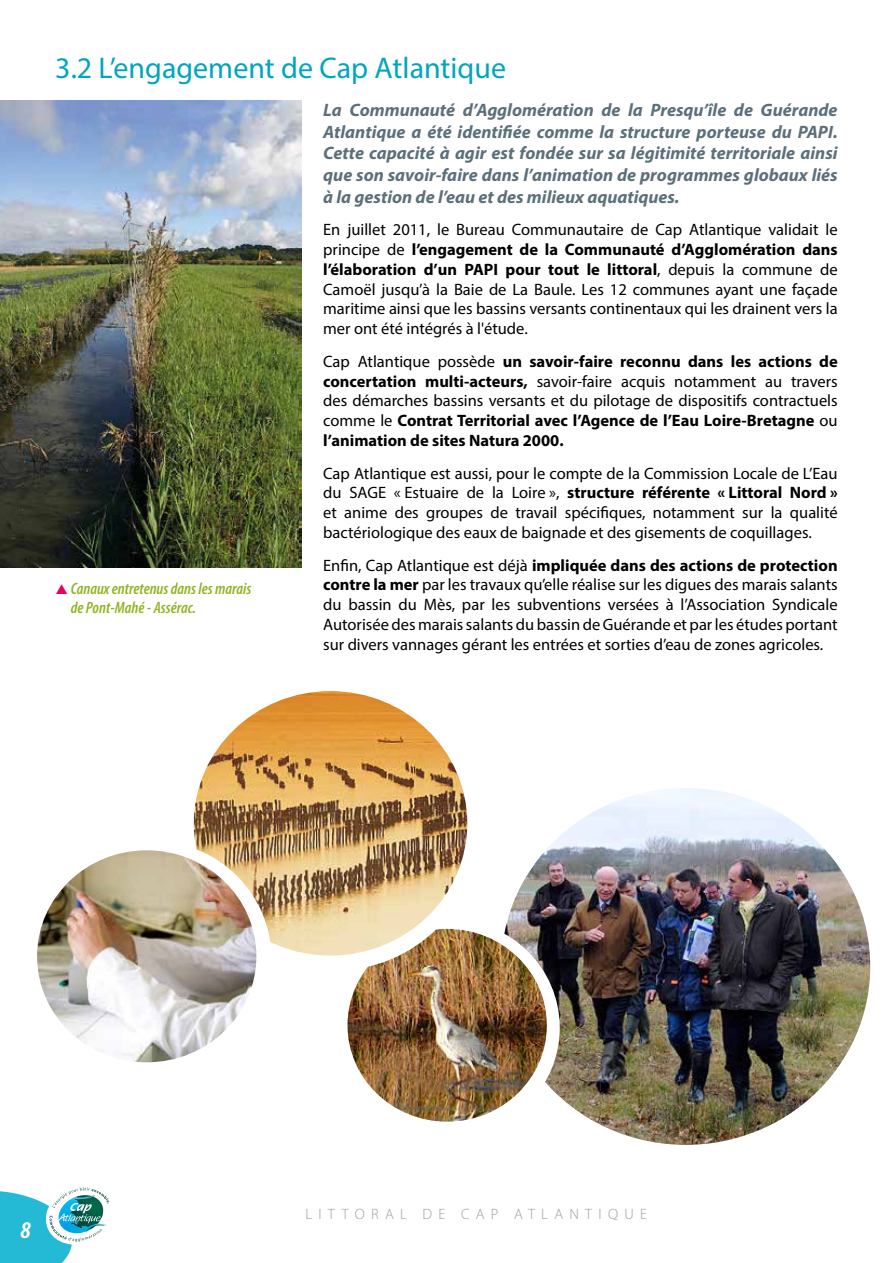
<style>
.page{position:relative;width:893px;height:1263px;background:#fff}
.page>*{position:absolute;margin:0;border:0;box-sizing:border-box;transform-origin:0 0}
.t1{font:30px "Myriad Pro";color:#00a5be}
.t2{font:italic 700 condensed 24px "Myriad Pro";color:#fff}
.t3{font:italic 700 18px/21.6px "Myriad Pro";color:#5b707b;text-align:justify}
.t4{font:16.5px/19.8px "Myriad Pro";color:#000;text-align:justify}
.t5{font:700 16.5px/19.8px "Myriad Pro";color:#000;text-align:justify}
.t6{font:italic 600 condensed 16.5px/19.8px "Myriad Pro";color:#91b324}
.t7{font:300 15px "Myriad Pro";letter-spacing:.42em;color:#9d9d9c}
.s1{font-weight:700}
.s2{font-weight:400}
</style>
<div class="page">
<img style="left:505px;top:788px;width:365px;height:357px">
<hr style="left:892px;top:0;width:1px;height:1165px;background:#f7f7db">
<div style="left:344px;top:920px;width:216px;height:215px;background:#fff;border-radius:50%"></div>
<img style="left:347px;top:929px;width:200px;height:193px">
<div style="left:191px;top:681px;width:289px;height:289px;background:#fff;border-radius:50%"></div>
<img style="left:194px;top:691px;width:273px;height:264px">
<img style="left:0;top:101px;width:302px;height:467px">
<div style="left:35px;top:841px;width:237px;height:237px;background:#fff;border-radius:50%"></div>
<img style="left:37px;top:850px;width:219px;height:212px">
<svg style="left:0;top:1187px;width:109px;height:76px"></svg>
<h1 class="t1" style="left:55px;top:49px;width:452px">3.2 L’engagement de Cap Atlantique</h1>
<p class="t6" style="left:71px;top:578px;width:182px">Canaux entretenus dans les marais de Pont-Mahé - Assérac.</p>
<p class="t3" style="left:323px;top:99px;width:516px">La Communauté d’Agglomération de la Presqu’île de Guérande Atlantique a été identifiée comme la structure porteuse du PAPI.<br>Cette capacité à agir est fondée sur sa légitimité territoriale ainsi que son savoir-faire dans l’animation de programmes globaux liés à la gestion de l’eau et des milieux aquatiques.</p>
<p class="t4" style="left:323px;top:220px;width:516px">En juillet 2011, le Bureau Communautaire de Cap Atlantique validait le principe de <span class="s1">l’engagement de la Communauté d’Agglomération dans l’élaboration d’un PAPI pour tout le littoral</span>, depuis la commune de Camoël jusqu’à la Baie de La Baule. Les 12 communes ayant une façade maritime ainsi que les bassins versants continentaux qui les drainent vers la mer ont été intégrés à l'étude.</p>
<p class="t5" style="left:323px;top:351px;width:516px"><span class="s2">Cap Atlantique possède</span> un savoir-faire reconnu dans les actions de concertation multi-acteurs, <span class="s2">savoir-faire acquis notamment au travers des démarches bassins versants et du pilotage de dispositifs contractuels comme le</span> Contrat Territorial avec l’Agence de l’Eau Loire-Bretagne <span class="s2">ou </span>l’animation de sites Natura 2000.</p>
<p class="t4" style="left:323px;top:463px;width:516px">Cap Atlantique est aussi, pour le compte de la Commission Locale de L’Eau du SAGE « Estuaire de la Loire », <span class="s1">structure référente « Littoral Nord » </span>et anime des groupes de travail spécifiques, notamment sur la qualité bactériologique des eaux de baignade et des gisements de coquillages.</p>
<p class="t4" style="left:323px;top:555px;width:516px">Enfin, Cap Atlantique est déjà <span class="s1">impliquée dans des actions de protection contre la mer</span> par les travaux qu’elle réalise sur les digues des marais salants du bassin du Mès, par les subventions versées à l’Association Syndicale Autorisée des marais salants du bassin de Guérande et par les études portant sur divers vannages gérant les entrées et sorties d’eau de zones agricoles.</p>
<h2 class="t2" style="left:20px;top:1215px;width:12px">8</h2>
<p class="t7" style="left:305px;top:1205px;width:343px">LITTORAL DE CAP ATLANTIQUE</p>
</div>
